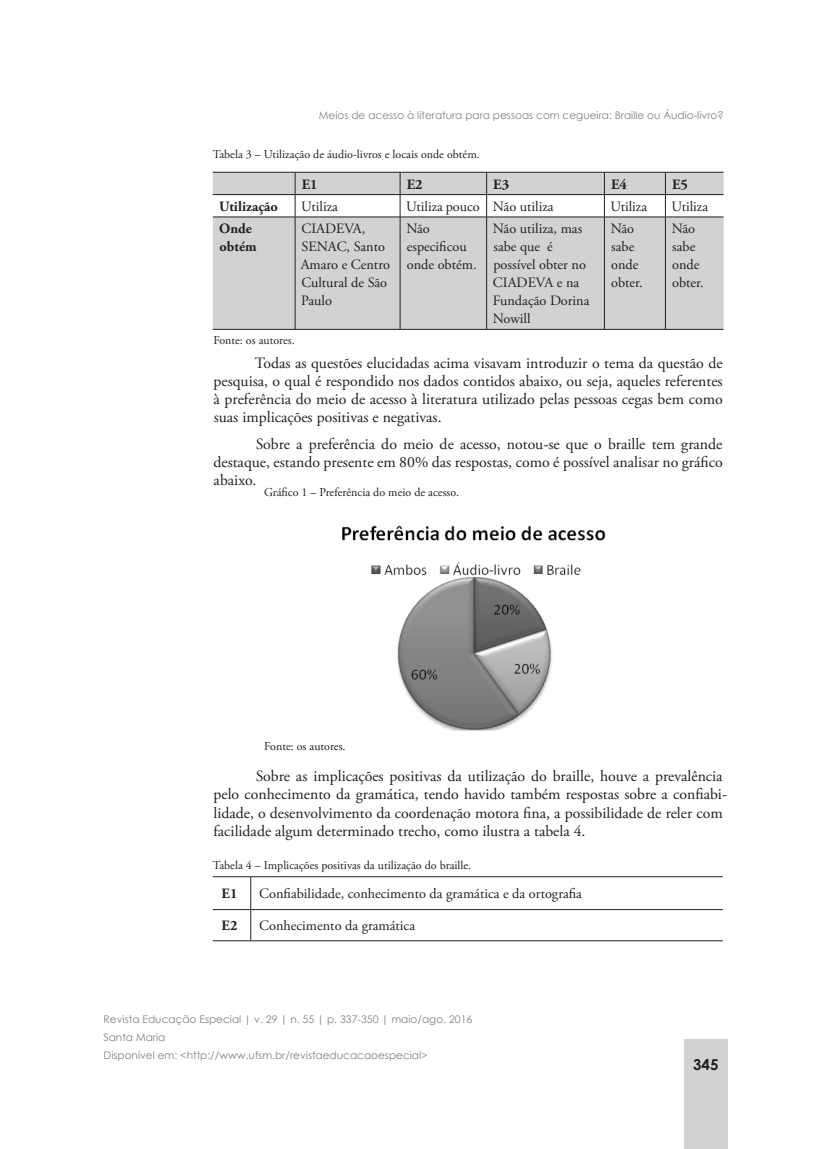
<style>
.page{position:relative;width:830px;height:1149px;background:#fff}
.page>*{position:absolute;margin:0;border:0;box-sizing:border-box;transform-origin:0 0}
.t1{font:15.75px/18px "Adobe Garamond Pro";color:#231f20;text-align:justify}
.t2{font:700 15px "Century Gothic";color:#231f20}
.t3{font:14.25px/18px "Adobe Garamond Pro";color:#231f20}
.t4{font:700 14.25px/18px "Adobe Garamond Pro";color:#231f20}
.t5{font:12px "Adobe Garamond Pro";color:#231f20}
.t6{font:10.5px/18px "Century Gothic";color:#808285}
</style>
<div class="page">
<div style="left:683px;top:1039px;width:44px;height:109px;background:#d1d2d4"></div>
<svg style="left:213px;top:173px;width:510px;height:156px;background:#d5d6d8"></svg>
<hr style="left:213px;top:172px;width:82px;height:1px;background:#231f20">
<hr style="left:295px;top:172px;width:105px;height:1px;background:#231f20">
<hr style="left:400px;top:172px;width:86px;height:1px;background:#231f20">
<hr style="left:486px;top:172px;width:118px;height:1px;background:#231f20">
<hr style="left:604px;top:172px;width:61px;height:1px;background:#231f20">
<hr style="left:665px;top:172px;width:58px;height:1px;background:#231f20">
<hr style="left:213px;top:194px;width:82px;height:1px;background:#231f20">
<hr style="left:295px;top:194px;width:105px;height:1px;background:#231f20">
<svg style="left:295px;top:172px;width:1px;height:45px"></svg>
<hr style="left:400px;top:194px;width:86px;height:1px;background:#231f20">
<svg style="left:399px;top:172px;width:1px;height:45px"></svg>
<hr style="left:486px;top:194px;width:118px;height:1px;background:#231f20">
<svg style="left:486px;top:172px;width:1px;height:45px"></svg>
<hr style="left:604px;top:194px;width:61px;height:1px;background:#231f20">
<svg style="left:604px;top:172px;width:1px;height:45px"></svg>
<hr style="left:665px;top:194px;width:58px;height:1px;background:#231f20">
<svg style="left:664px;top:172px;width:1px;height:45px"></svg>
<hr style="left:213px;top:217px;width:82px;height:1px;background:#231f20">
<hr style="left:295px;top:217px;width:105px;height:1px;background:#231f20">
<hr style="left:295px;top:217px;width:1px;height:112px;background:#231f20">
<hr style="left:400px;top:217px;width:86px;height:1px;background:#231f20">
<hr style="left:399px;top:217px;width:1px;height:112px;background:#231f20">
<hr style="left:486px;top:217px;width:118px;height:1px;background:#231f20">
<hr style="left:486px;top:217px;width:1px;height:112px;background:#231f20">
<hr style="left:604px;top:217px;width:61px;height:1px;background:#231f20">
<hr style="left:604px;top:217px;width:1px;height:112px;background:#231f20">
<hr style="left:665px;top:217px;width:58px;height:1px;background:#231f20">
<hr style="left:664px;top:217px;width:1px;height:112px;background:#231f20">
<hr style="left:213px;top:329px;width:82px;height:1px;background:#231f20">
<hr style="left:295px;top:329px;width:105px;height:1px;background:#231f20">
<hr style="left:400px;top:329px;width:86px;height:1px;background:#231f20">
<hr style="left:486px;top:329px;width:118px;height:1px;background:#231f20">
<hr style="left:604px;top:329px;width:61px;height:1px;background:#231f20">
<hr style="left:665px;top:329px;width:58px;height:1px;background:#231f20">
<hr style="left:213px;top:876px;width:37px;height:1px;background:#231f20">
<hr style="left:250px;top:876px;width:472px;height:1px;background:#231f20">
<hr style="left:250px;top:876px;width:1px;height:33px;background:#231f20">
<hr style="left:213px;top:909px;width:37px;height:1px;background:#231f20">
<hr style="left:250px;top:909px;width:472px;height:1px;background:#231f20">
<hr style="left:250px;top:909px;width:1px;height:31px;background:#231f20">
<hr style="left:213px;top:940px;width:37px;height:1px;background:#231f20">
<hr style="left:250px;top:940px;width:472px;height:1px;background:#231f20">
<img style="left:342px;top:525px;width:264px;height:206px">
<p class="t6" style="left:319px;top:105px;width:406px">Meios de acesso à literatura para pessoas com cegueira: Braille ou Áudio-livro?</p>
<p class="t5" style="left:213px;top:147px;width:268px">Tabela 3 – Utilização de áudio-livros e locais onde obtém.</p>
<p class="t4" style="left:301px;top:175px;width:17px">E1</p>
<p class="t4" style="left:406px;top:175px;width:17px">E2</p>
<p class="t4" style="left:493px;top:175px;width:17px">E3</p>
<p class="t4" style="left:610px;top:175px;width:17px">E4</p>
<p class="t4" style="left:671px;top:175px;width:17px">E5</p>
<p class="t4" style="left:219px;top:198px;width:60px">Utilização</p>
<p class="t3" style="left:301px;top:198px;width:38px">Utiliza</p>
<p class="t3" style="left:406px;top:198px;width:149px">Utiliza pouco Não utiliza</p>
<p class="t3" style="left:610px;top:198px;width:38px">Utiliza</p>
<p class="t3" style="left:671px;top:198px;width:38px">Utiliza</p>
<p class="t4" style="left:219px;top:220px;width:39px">Onde obtém</p>
<p class="t3" style="left:300px;top:220px;width:91px">CIADEVA,<br>SENAC, Santo<br>Amaro e Centro<br>Cultural de São<br>Paulo</p>
<p class="t3" style="left:406px;top:220px;width:72px">Não especificou onde obtém.</p>
<p class="t3" style="left:492px;top:220px;width:98px">Não utiliza, mas sabe que é possível obter no<br>CIADEVA e na<br>Fundação Dorina<br>Nowill</p>
<p class="t3" style="left:610px;top:220px;width:33px">Não sabe onde obter.</p>
<p class="t3" style="left:671px;top:220px;width:33px">Não sabe onde obter.</p>
<p class="t1" style="left:213px;top:354px;width:510px;text-indent:41px">Todas as questões elucidadas acima visavam introduzir o tema da questão de pesquisa, o qual é respondido nos dados contidos abaixo, ou seja, aqueles referentes à preferência do meio de acesso à literatura utilizado pelas pessoas cegas bem como suas implicações positivas e negativas.</p>
<p class="t1" style="left:213px;top:435px;width:510px;text-indent:42px">Sobre a preferência do meio de acesso, notou-se que o braille tem grande destaque, estando presente em 80% das respostas, como é possível analisar no gráfico abaixo.</p>
<p class="t5" style="left:213px;top:333px;width:83px">Fonte: os autores.</p>
<p class="t5" style="left:264px;top:485px;width:196px">Gráfico 1 – Preferência do meio de acesso.</p>
<p class="t5" style="left:264px;top:738px;width:83px">Fonte: os autores.</p>
<p class="t1" style="left:213px;top:767px;width:515px;text-align:left;text-indent:42px">Sobre as implicações positivas da utilização do braille, houve a prevalência pelo conhecimento da gramática, tendo havido também respostas sobre a confiabi&shy;lidade, o desenvolvimento da coordenação motora fina, a possibilidade de reler com facilidade algum determinado trecho, como ilustra a tabela 4.</p>
<p class="t5" style="left:213px;top:857px;width:260px">Tabela 4 – Implicações positivas da utilização do braille.</p>
<p class="t4" style="left:221px;top:884px;width:17px">E1</p>
<p class="t3" style="left:259px;top:885px;width:324px">Confiabilidade, conhecimento da gramática e da ortografia</p>
<p class="t4" style="left:221px;top:916px;width:17px">E2</p>
<p class="t3" style="left:259px;top:917px;width:157px">Conhecimento da gramática</p>
<p class="t6" style="left:103px;top:1009px;width:370px">Revista Educação Especial | v. 29 | n. 55 | p. 337-350 | maio/ago. 2016<br>Santa Maria<br>Disponível em: &lt;http://www.ufsm.br/revistaeducacaoespecial&gt;</p>
<p class="t2" style="left:693px;top:1053px;width:27px">345</p>
</div>
